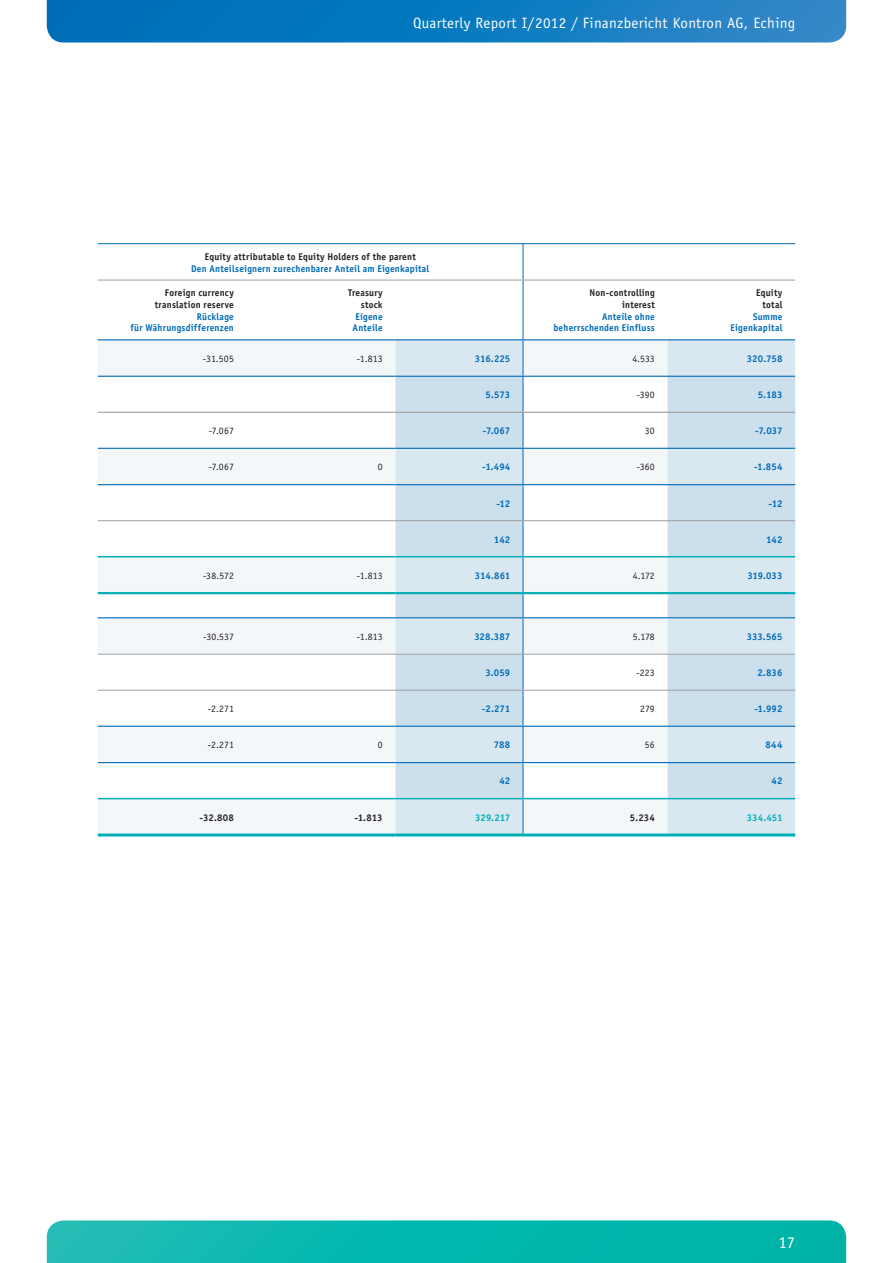
<style>
.page{position:relative;width:893px;height:1263px;background:#fff}
.page>*{position:absolute;margin:0;border:0;box-sizing:border-box;transform-origin:0 0}
.t1{font:16.5px "Officina Sans";color:#fff}
.t2{font:15px "Officina Sans";letter-spacing:.02em;color:#fff}
.t3{font:700 9.75px/11.7px "Officina Sans";letter-spacing:.02em;color:#006bb6;text-align:right;scale:.95 1}
.t4{font:700 9.75px/11.7px "Officina Sans";letter-spacing:.025em;color:#231f20;text-align:right;scale:.95 1}
.t5{font:700 9.75px "Officina Sans";letter-spacing:.02em;color:#006bb6}
.t6{font:9.75px "Officina Sans";letter-spacing:.005em;color:#231f20}
.t7{font:700 9.75px "Officina Sans";letter-spacing:.025em;color:#231f20}
.t8{font:700 9.75px "Officina Sans";letter-spacing:-.005em;color:#00afb5}
</style>
<div class="page">
<svg style="left:47px;top:0;width:799px;height:43px;background:#127bc0"></svg>
<svg style="left:47px;top:1220px;width:799px;height:43px;background:#0bb8ae"></svg>
<svg style="left:97px;top:340px;width:298px;height:495px"></svg>
<svg style="left:395px;top:340px;width:400px;height:493px;fill:#d9e7f1"></svg>
<svg style="left:395px;top:377px;width:400px;height:421px"></svg>
<hr style="left:98px;top:617px;width:297px;height:1px;background:#006bb6">
<hr style="left:523px;top:617px;width:145px;height:1px;background:#006bb6">
<hr style="left:668px;top:617px;width:127px;height:1px;background:#006bb6">
<hr style="left:98px;top:592px;width:297px;height:2px;background:#00afb5">
<hr style="left:523px;top:592px;width:145px;height:2px;background:#00afb5">
<hr style="left:668px;top:592px;width:127px;height:2px;background:#00afb5">
<hr style="left:98px;top:484px;width:297px;height:1px;background:#006bb6">
<hr style="left:523px;top:484px;width:145px;height:1px;background:#006bb6">
<hr style="left:668px;top:484px;width:127px;height:1px;background:#006bb6">
<hr style="left:98px;top:520px;width:297px;height:1px;background:#9d9fa2">
<hr style="left:523px;top:520px;width:145px;height:1px;background:#9d9fa2">
<hr style="left:668px;top:520px;width:127px;height:1px;background:#9d9fa2">
<hr style="left:98px;top:556px;width:297px;height:1px;background:#00afb5">
<hr style="left:523px;top:556px;width:145px;height:1px;background:#00afb5">
<hr style="left:668px;top:556px;width:127px;height:1px;background:#00afb5">
<hr style="left:98px;top:376px;width:297px;height:1px;background:#006bb6">
<hr style="left:523px;top:376px;width:272px;height:1px;background:#006bb6">
<hr style="left:98px;top:448px;width:297px;height:1px;background:#006bb6">
<hr style="left:523px;top:448px;width:272px;height:1px;background:#006bb6">
<hr style="left:98px;top:339px;width:297px;height:1px;background:#006bb6">
<hr style="left:523px;top:339px;width:145px;height:1px;background:#006bb6">
<hr style="left:668px;top:339px;width:127px;height:1px;background:#006bb6">
<hr style="left:98px;top:654px;width:297px;height:1px;background:#9d9fa2">
<hr style="left:523px;top:654px;width:272px;height:1px;background:#9d9fa2">
<hr style="left:98px;top:690px;width:297px;height:1px;background:#9d9fa2">
<hr style="left:523px;top:690px;width:145px;height:1px;background:#9d9fa2">
<hr style="left:668px;top:690px;width:127px;height:1px;background:#9d9fa2">
<hr style="left:98px;top:412px;width:297px;height:1px;background:#9d9fa2">
<hr style="left:523px;top:412px;width:145px;height:1px;background:#9d9fa2">
<hr style="left:668px;top:412px;width:127px;height:1px;background:#9d9fa2">
<hr style="left:98px;top:798px;width:297px;height:1px;background:#00afb5">
<hr style="left:523px;top:798px;width:145px;height:1px;background:#00afb5">
<hr style="left:668px;top:798px;width:127px;height:1px;background:#00afb5">
<hr style="left:98px;top:833px;width:297px;height:3px;background:#00afb5">
<hr style="left:523px;top:833px;width:145px;height:3px;background:#00afb5">
<hr style="left:668px;top:833px;width:127px;height:3px;background:#00afb5">
<hr style="left:523px;top:280px;width:145px;height:1px;background:#9d9fa2">
<hr style="left:668px;top:280px;width:127px;height:1px;background:#9d9fa2">
<hr style="left:98px;top:726px;width:297px;height:1px;background:#006bb6">
<hr style="left:523px;top:726px;width:272px;height:1px;background:#006bb6">
<hr style="left:98px;top:762px;width:297px;height:1px;background:#006bb6">
<hr style="left:523px;top:762px;width:145px;height:1px;background:#006bb6">
<hr style="left:668px;top:762px;width:127px;height:1px;background:#006bb6">
<hr style="left:523px;top:280px;width:1px;height:59px;background:#006bb6">
<hr style="left:523px;top:340px;width:1px;height:36px;background:#006bb6">
<hr style="left:523px;top:377px;width:1px;height:35px;background:#006bb6">
<hr style="left:523px;top:413px;width:1px;height:35px;background:#006bb6">
<hr style="left:523px;top:449px;width:1px;height:35px;background:#006bb6">
<hr style="left:523px;top:485px;width:1px;height:35px;background:#006bb6">
<hr style="left:523px;top:521px;width:1px;height:35px;background:#006bb6">
<hr style="left:523px;top:557px;width:1px;height:35px;background:#006bb6">
<svg style="left:523px;top:594px;width:1px;height:23px"></svg>
<hr style="left:523px;top:618px;width:1px;height:36px;background:#006bb6">
<hr style="left:523px;top:654px;width:1px;height:36px;background:#006bb6">
<hr style="left:523px;top:690px;width:1px;height:36px;background:#006bb6">
<hr style="left:523px;top:727px;width:1px;height:35px;background:#006bb6">
<hr style="left:523px;top:763px;width:1px;height:35px;background:#006bb6">
<hr style="left:523px;top:799px;width:1px;height:34px;background:#006bb6">
<hr style="left:395px;top:339px;width:128px;height:1px;background:#006bb6">
<hr style="left:395px;top:376px;width:128px;height:1px;background:#006bb6">
<hr style="left:395px;top:448px;width:128px;height:1px;background:#006bb6">
<hr style="left:395px;top:484px;width:128px;height:1px;background:#006bb6">
<hr style="left:395px;top:617px;width:128px;height:1px;background:#006bb6">
<hr style="left:395px;top:726px;width:128px;height:1px;background:#006bb6">
<hr style="left:395px;top:762px;width:128px;height:1px;background:#006bb6">
<hr style="left:395px;top:412px;width:128px;height:1px;background:#9d9fa2">
<hr style="left:395px;top:520px;width:128px;height:1px;background:#9d9fa2">
<hr style="left:395px;top:654px;width:128px;height:1px;background:#9d9fa2">
<hr style="left:395px;top:690px;width:128px;height:1px;background:#9d9fa2">
<hr style="left:395px;top:556px;width:128px;height:1px;background:#00afb5">
<hr style="left:395px;top:798px;width:128px;height:1px;background:#00afb5">
<hr style="left:395px;top:592px;width:128px;height:2px;background:#00afb5">
<hr style="left:395px;top:833px;width:128px;height:3px;background:#00afb5">
<hr style="left:523px;top:244px;width:1px;height:36px;background:#006bb6">
<hr style="left:98px;top:280px;width:297px;height:1px;background:#9d9fa2">
<hr style="left:395px;top:280px;width:128px;height:1px;background:#9d9fa2">
<hr style="left:98px;top:243px;width:297px;height:1px;background:#006bb6">
<hr style="left:523px;top:243px;width:272px;height:1px;background:#006bb6">
<hr style="left:395px;top:243px;width:128px;height:1px;background:#006bb6">
<h2 class="t2" style="left:413px;top:17px;width:383px">Quarterly Report I/2012 / Finanzbericht Kontron AG, Eching</h2>
<p class="t4" style="left:205px;top:251px;width:224px">Equity attributable to Equity Holders of the parent</p>
<p class="t3" style="left:191px;top:263px;width:252px">Den Anteilseignern zurechenbarer Anteil am Eigenkapital</p>
<p class="t4" style="left:155px;top:288px;width:85px">Foreign currency translation reserve</p>
<p class="t3" style="left:131px;top:311px;width:110px">Rücklage<br>für Währungsdifferenzen</p>
<p class="t4" style="left:348px;top:288px;width:38px">Treasury stock</p>
<p class="t3" style="left:353px;top:311px;width:33px;text-align:left">Eigene<br>Anteile</p>
<p class="t4" style="left:589px;top:288px;width:70px">Non-controlling interest</p>
<p class="t3" style="left:553px;top:311px;width:108px">Anteile ohne beherrschenden Einfluss</p>
<p class="t4" style="left:756px;top:288px;width:29px">Equity total</p>
<p class="t3" style="left:731px;top:311px;width:56px">Summe<br>Eigenkapital</p>
<p class="t6" style="left:203px;top:355px;width:32px">-31.505</p>
<p class="t6" style="left:357px;top:355px;width:27px">-1.813</p>
<p class="t5" style="left:475px;top:355px;width:37px">316.225</p>
<p class="t6" style="left:632px;top:355px;width:24px">4.533</p>
<p class="t5" style="left:747px;top:355px;width:37px">320.758</p>
<p class="t5" style="left:486px;top:391px;width:26px">5.573</p>
<p class="t6" style="left:637px;top:391px;width:20px">-390</p>
<p class="t5" style="left:758px;top:391px;width:26px">5.183</p>
<p class="t6" style="left:209px;top:427px;width:27px">-7.067</p>
<p class="t5" style="left:483px;top:427px;width:29px">-7.067</p>
<p class="t6" style="left:645px;top:427px;width:11px">30</p>
<p class="t5" style="left:755px;top:427px;width:29px">-7.037</p>
<p class="t6" style="left:209px;top:463px;width:27px">-7.067</p>
<p class="t6" style="left:378px;top:463px;width:6px">0</p>
<p class="t5" style="left:482px;top:463px;width:30px">-1.494</p>
<p class="t6" style="left:637px;top:463px;width:20px">-360</p>
<p class="t5" style="left:754px;top:463px;width:30px">-1.854</p>
<p class="t5" style="left:496px;top:499px;width:15px">-12</p>
<p class="t5" style="left:768px;top:499px;width:15px">-12</p>
<p class="t5" style="left:494px;top:535px;width:18px">142</p>
<p class="t5" style="left:766px;top:535px;width:18px">142</p>
<p class="t6" style="left:203px;top:571px;width:32px">-38.572</p>
<p class="t6" style="left:357px;top:571px;width:27px">-1.813</p>
<p class="t5" style="left:475px;top:572px;width:37px">314.861</p>
<p class="t6" style="left:633px;top:571px;width:24px">4.172</p>
<p class="t5" style="left:747px;top:572px;width:37px">319.033</p>
<p class="t6" style="left:203px;top:633px;width:32px">-30.537</p>
<p class="t6" style="left:357px;top:633px;width:27px">-1.813</p>
<p class="t5" style="left:474px;top:633px;width:37px">328.387</p>
<p class="t6" style="left:633px;top:633px;width:24px">5.178</p>
<p class="t5" style="left:747px;top:633px;width:37px">333.565</p>
<p class="t5" style="left:485px;top:669px;width:26px">3.059</p>
<p class="t6" style="left:637px;top:669px;width:20px">-223</p>
<p class="t5" style="left:757px;top:669px;width:27px">2.836</p>
<p class="t6" style="left:208px;top:705px;width:27px">-2.271</p>
<p class="t5" style="left:482px;top:705px;width:30px">-2.271</p>
<p class="t6" style="left:640px;top:705px;width:16px">279</p>
<p class="t5" style="left:754px;top:705px;width:29px">-1.992</p>
<p class="t6" style="left:208px;top:741px;width:27px">-2.271</p>
<p class="t6" style="left:378px;top:741px;width:6px">0</p>
<p class="t5" style="left:494px;top:741px;width:18px">788</p>
<p class="t6" style="left:645px;top:741px;width:11px">56</p>
<p class="t5" style="left:766px;top:741px;width:18px">844</p>
<p class="t5" style="left:499px;top:777px;width:12px">42</p>
<p class="t5" style="left:771px;top:777px;width:12px">42</p>
<p class="t7" style="left:200px;top:814px;width:36px">-32.808</p>
<p class="t7" style="left:355px;top:814px;width:30px">-1.813</p>
<p class="t8" style="left:475px;top:814px;width:37px">329.217</p>
<p class="t7" style="left:630px;top:814px;width:26px">5.234</p>
<p class="t8" style="left:747px;top:814px;width:37px">334.451</p>
<h1 class="t1" style="left:778px;top:1236px;width:18px">17</h1>
</div>
